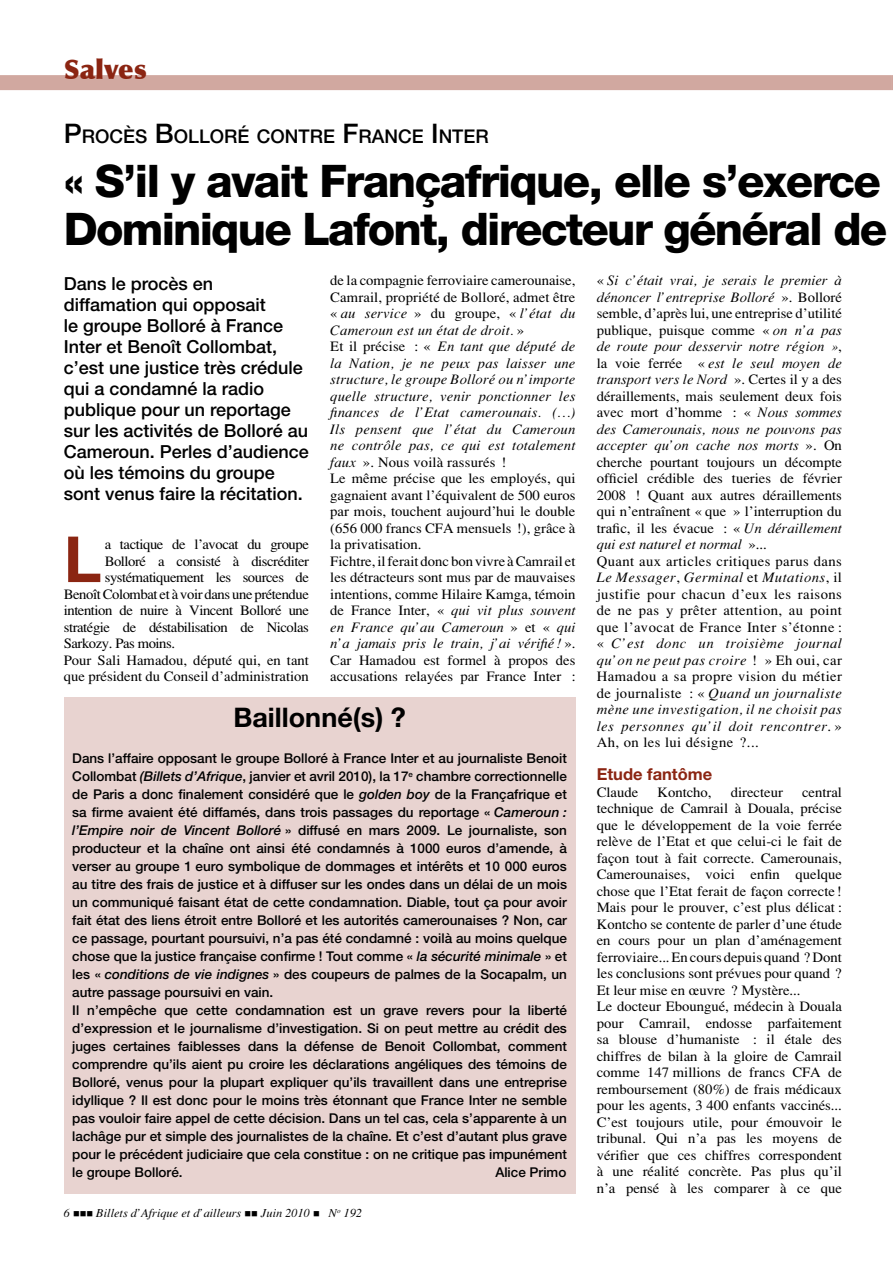
<style>
.page{position:relative;width:893px;height:1263px;background:#fff}
.page>*{position:absolute;margin:0;border:0;box-sizing:border-box;transform-origin:0 0}
.t1{font:700 63.6px "Helvetica Neue";color:#8b2512}
.t2{font:800 45px/48px "Helvetica Neue";letter-spacing:-.04em;color:#000}
.t3{font:700 27px "Helvetica Neue";color:#000}
.t4{font:900 27px "Optima";color:#8b2512}
.t5{font:500 18.9px "Helvetica Neue";color:#000}
.t6{font:500 18px/21px "Helvetica Neue";color:#000}
.t7{font:700 16.5px "Helvetica Neue";color:#8b2512}
.t8{font:14.25px/16.5px "Tim Roma Fine";color:#000}
.t9{font:14.25px/16.5px "Tim Ital Fine";letter-spacing:.01em;color:#000}
.t10{font:14.25px "Tim Roma Fine";letter-spacing:-.03em;color:#000}
.t11{font:14.25px/16.5px "Tim Ital Fine";letter-spacing:.03em;color:#000}
.t12{font:14.25px "Tim Roma Fine";letter-spacing:.03em;color:#000}
.t13{font:500 13.5px/18px "Helvetica Neue";color:#000}
.t14{font:12px "Tim Ital Fine";color:#000}
.s1{font-size:27px}
.s2{font-family:"Tim Roma Fine"}
.s3{font-family:"Tim Ital Fine"}
.s4{font-style:italic}
</style>
<div class="page">
<div style="left:0;top:75px;width:892px;height:15px;background:#d1a8a0"></div>
<svg style="left:892px;top:75px;width:1px;height:15px"></svg>
<div style="left:64px;top:697px;width:511px;height:496px;background:#e8d3d0"></div>
<h3 class="t4" style="left:64px;top:53px;width:84px">Salves</h3>
<h3 class="t5" style="left:64px;top:125px;width:426px"><span class="s1">P</span>rocès <span class="s1">B</span>olloré contre <span class="s1">F</span>rance <span class="s1">I</span>nter</h3>
<h2 class="t2" style="left:64px;top:157px;width:825px">« S’il y avait Françafrique, elle s’exerce<br>Dominique Lafont, directeur général de</h2>
<p class="t6" style="left:64px;top:273px;width:247px">Dans le procès en diffamation qui opposait<br>le groupe Bolloré à France<br>Inter et Benoît Collombat, c’est une justice très crédule qui a condamné la radio publique pour un reportage sur les activités de Bolloré au<br>Cameroun. Perles d’audience où les témoins du groupe sont venus faire la récitation.</p>
<h1 class="t1" style="left:64px;top:520px;width:39px">L</h1>
<p class="t10" style="left:105px;top:536px;width:206px">a tactique de l’avocat du groupe</p>
<p class="t10" style="left:105px;top:553px;width:206px">Bolloré a consisté à discréditer</p>
<p class="t10" style="left:105px;top:569px;width:206px">systématiquement les sources de</p>
<p class="t10" style="left:64px;top:586px;width:247px">Benoît Colombat et à voir dans une prétendue</p>
<p class="t10" style="left:64px;top:602px;width:247px">intention de nuire à Vincent Bolloré une</p>
<p class="t10" style="left:64px;top:619px;width:247px">stratégie de déstabilisation de Nicolas</p>
<p class="t10" style="left:64px;top:635px;width:113px">Sarkozy. Pas moins.</p>
<p class="t8" style="left:64px;top:651px;width:247px">Pour Sali Hamadou, député qui, en tant</p>
<p class="t8" style="left:64px;top:668px;width:247px">que président du Conseil d’administration</p>
<p class="t8" style="left:330px;top:272px;width:247px">de la compagnie ferroviaire camerounaise,<br>Camrail, propriété de Bolloré, admet être</p>
<p class="t9" style="left:330px;top:305px;width:247px"><span class="s2">«</span>au service <span class="s2">» du groupe, «</span>l’état du Cameroun est un état de droit.<span class="s2">»<br>Et il précise : «</span> En tant que député de la Nation, je ne peux pas laisser une structure, le groupe Bolloré ou n’importe quelle structure, venir ponctionner les finances de l’Etat camerounais. (…)<br>Ils pensent que l’état du Cameroun ne contrôle pas, ce qui est totalement</p>
<p class="t8" style="left:330px;top:453px;width:247px"><span class="s3">faux</span> ». Nous voilà rassurés !<br>Le même précise que les employés, qui gagnaient avant l’équivalent de 500 euros par mois, touchent aujourd’hui le double (656 000 francs CFA mensuels !), grâce à la privatisation.<br>Fichtre, il ferait donc bon vivre à Camrail et les détracteurs sont mus par de mauvaises intentions, comme Hilaire Kamga, témoin</p>
<p class="t9" style="left:330px;top:602px;width:247px;text-align:justify"><span class="s2">de France Inter, «</span> qui vit plus souvent en France qu’au Cameroun <span class="s2">» et «</span> qui n’a jamais pris le train, j’ai vérifié!<span class="s2">».</span></p>
<p class="t8" style="left:330px;top:651px;width:247px">Car Hamadou est formel à propos des accusations relayées par France Inter :</p>
<h3 class="t3" style="left:233px;top:701px;width:174px">Baillonné(s) ?</h3>
<p class="t13" style="left:72px;top:749px;width:496px">Dans l’affaire opposant le groupe Bolloré à France Inter et au journaliste Benoit Collombat <span class="s4">(Billets d’Afrique</span>, janvier et avril 2010), la 17<sup>e</sup> chambre correctionnelle de Paris a donc finalement considéré que le <span class="s4">golden boy</span> de la Françafrique et sa firme avaient été diffamés, dans trois passages du reportage « <span class="s4">Cameroun : l’Empire noir de Vincent Bolloré</span> » diffusé en mars 2009. Le journaliste, son producteur et la chaîne ont ainsi été condamnés à 1000 euros d’amende, à verser au groupe 1 euro symbolique de dommages et intérêts et 10 000 euros au titre des frais de justice et à diffuser sur les ondes dans un délai de un mois un communiqué faisant état de cette condamnation. Diable, tout ça pour avoir fait état des liens étroit entre Bolloré et les autorités camerounaises ? Non, car ce passage, pourtant poursuivi, n’a pas été condamné : voilà au moins quelque chose que la justice française confirme ! Tout comme « <span class="s4">la sécurité minimale</span> » et les « <span class="s4">conditions de vie indignes</span> » des coupeurs de palmes de la Socapalm, un autre passage poursuivi en vain.<br>Il n’empêche que cette condamnation est un grave revers pour la liberté d’expression et le journalisme d’investigation. Si on peut mettre au crédit des juges certaines faiblesses dans la défense de Benoit Collombat, comment comprendre qu’ils aient pu croire les déclarations angéliques des témoins de Bolloré, venus pour la plupart expliquer qu’ils travaillent dans une entreprise idyllique ? Il est donc pour le moins très étonnant que France Inter ne semble pas vouloir faire appel de cette décision. Dans un tel cas, cela s’apparente à un lachâge pur et simple des journalistes de la chaîne. Et c’est d’autant plus grave pour le précédent judiciaire que cela constitue : on ne critique pas impunément le groupe Bolloré.</p>
<p class="t13" style="left:495px;top:1163px;width:73px">Alice Primo</p>
<p class="t14" style="left:73px;top:1206px;width:291px">■■■ Billets d’Afrique et d’ailleurs ■■ Juin 2010 ■ N<sup>o</sup> 192</p>
<p class="t9" style="left:597px;top:272px;width:247px"><span class="s2">«</span>Si c’était vrai, je serais le premier à dénoncer l’entreprise Bolloré <span class="s2">». Bolloré</span></p>
<p class="t8" style="left:597px;top:305px;width:247px">semble, d’après lui, une entreprise d’utilité publique, puisque comme «<span class="s3">on n’a pas</span></p>
<p class="t9" style="left:597px;top:338px;width:247px;text-align:justify">de route pour desservir notre région »<span class="s2">, la voie ferrée «</span>est le seul moyen de transport vers le Nord <span class="s2">». Certes il y a des</span></p>
<p class="t8" style="left:597px;top:387px;width:247px">déraillements, mais seulement deux fois avec mort d’homme : « <span class="s3">Nous sommes</span></p>
<p class="t9" style="left:597px;top:420px;width:247px">des Camerounais, nous ne pouvons pas accepter qu’on cache nos morts <span class="s2">». On</span></p>
<p class="t8" style="left:597px;top:453px;width:247px;text-align:justify">cherche pourtant toujours un décompte officiel crédible des tueries de février 2008 ! Quant aux autres déraillements qui n’entraînent «que » l’interruption du trafic, il les évacue : «<span class="s3">Un déraillement</span></p>
<p class="t9" style="left:597px;top:536px;width:172px">qui est naturel et normal <span class="s2">»...</span></p>
<p class="t12" style="left:597px;top:553px;width:247px">Quant aux articles critiques parus dans</p>
<p class="t11" style="left:597px;top:569px;width:247px">Le Messager<span class="s2">,</span> Germinal <span class="s2">et</span> Mutations<span class="s2">, il</span></p>
<p class="t8" style="left:597px;top:585px;width:247px;text-align:justify">justifie pour chacun d’eux les raisons de ne pas y prêter attention, au point que l’avocat de France Inter s’étonne:</p>
<p class="t11" style="left:597px;top:635px;width:247px"><span class="s2">«</span> C’est donc un troisième journal qu’on ne peut pas croire <span class="s2">! » Eh oui, car</span></p>
<p class="t12" style="left:597px;top:668px;width:247px">Hamadou a sa propre vision du métier</p>
<p class="t9" style="left:597px;top:684px;width:247px;text-align:justify"><span class="s2">de journaliste : «</span>Quand un journaliste mène une investigation, il ne choisit pas les personnes qu’il doit rencontrer<span class="s2">.»</span></p>
<p class="t12" style="left:597px;top:734px;width:164px">Ah, on les lui désigne ?...</p>
<p class="t7" style="left:597px;top:764px;width:117px">Etude fantôme</p>
<p class="t8" style="left:597px;top:783px;width:43px">Claude</p>
<p class="t8" style="left:657px;top:783px;width:56px">Kontcho,</p>
<p class="t8" style="left:731px;top:783px;width:54px">directeur</p>
<p class="t8" style="left:597px;top:783px;width:247px;text-indent:205px">central technique de Camrail à Douala, précise que le développement de la voie ferrée relève de l’Etat et que celui-ci le fait de façon tout à fait correcte. Camerounais, Camerounaises, voici enfin quelque chose que l’Etat ferait de façon correcte!<br>Mais pour le prouver, c’est plus délicat:<br>Kontcho se contente de parler d’une étude en cours pour un plan d’aménagement ferroviaire... En cours depuis quand ? Dont les conclusions sont prévues pour quand ?<br>Et leur mise en œuvre ? Mystère...<br>Le docteur Eboungué, médecin à Douala pour Camrail, endosse parfaitement sa blouse d’humaniste : il étale des chiffres de bilan à la gloire de Camrail comme 147 millions de francs CFA de remboursement (80%) de frais médicaux pour les agents, 3 400 enfants vaccinés...<br>C’est toujours utile, pour émouvoir le tribunal. Qui n’a pas les moyens de vérifier que ces chiffres correspondent à une réalité concrète. Pas plus qu’il n’a pensé à les comparer à ce que</p>
</div>
